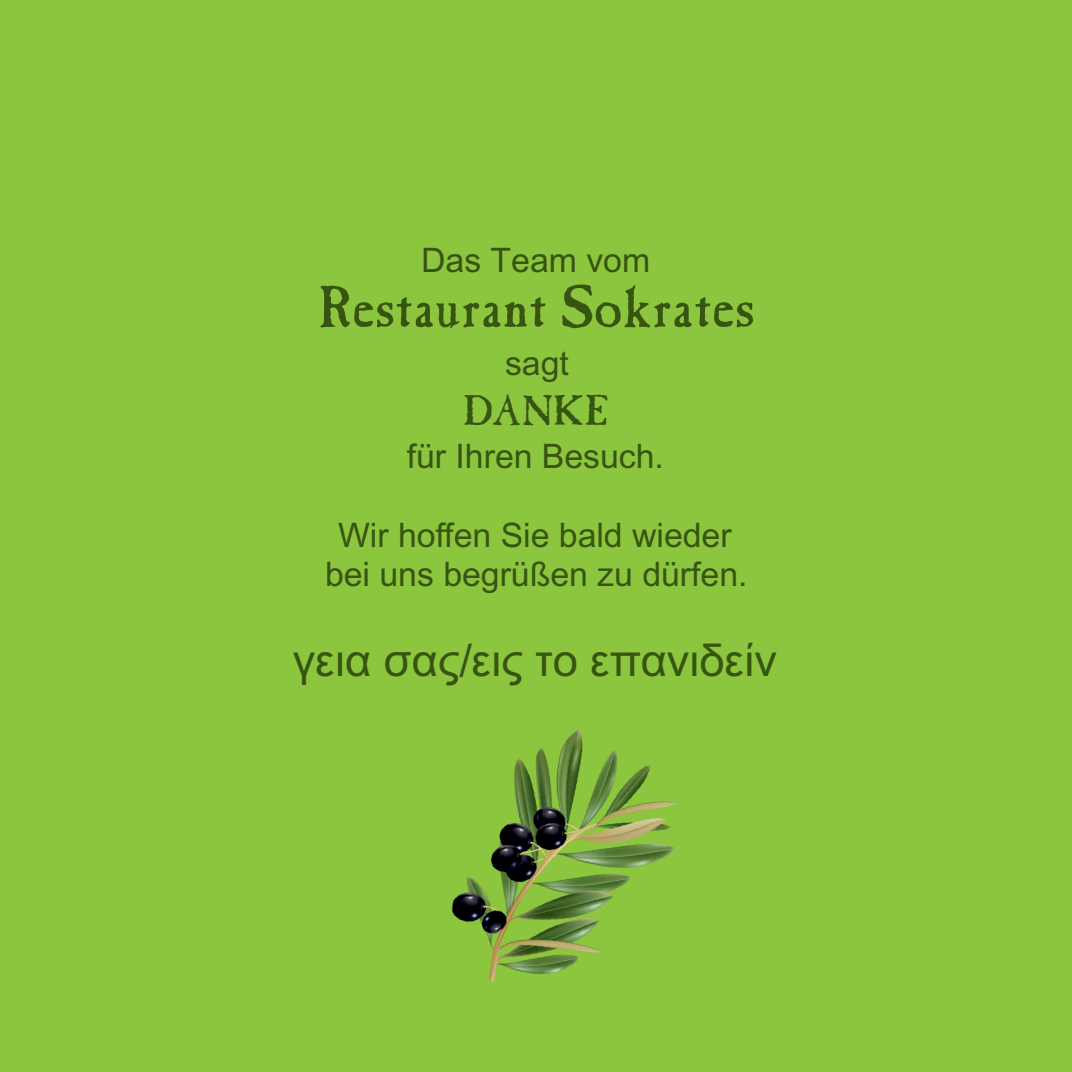
<style>
.page{position:relative;width:1072px;height:1072px;background:#fff}
.page>*{position:absolute;margin:0;border:0;box-sizing:border-box;transform-origin:0 0}
.t1{font:60.38px "Casablanca Antique";color:#385411}
.t2{font:45.15px "Arial Unicode MS";color:#385411}
.t3{font:43.23px "Casablanca Antique";color:#385411}
.t4{font:33.77px/39.4px "Arial Unicode MS";color:#385411;text-align:center}
</style>
<div class="page">
<div style="left:0;top:0;width:1071px;height:1071px;background:#8bc63e"></div>
<img style="left:452px;top:729px;width:224px;height:253px">
<p class="t4" style="left:421px;top:243px;width:230px">Das Team vom</p>
<h1 class="t1" style="left:318px;top:285px;width:438px">Restaurant Sokrates</h1>
<p class="t4" style="left:505px;top:346px;width:65px">sagt</p>
<p class="t3" style="left:463px;top:395px;width:147px">DANKE</p>
<p class="t4" style="left:407px;top:439px;width:259px">für Ihren Besuch.</p>
<p class="t4" style="left:325px;top:518px;width:424px">Wir hoffen Sie bald wieder bei uns begrüßen zu dürfen.</p>
<h2 class="t2" style="left:293px;top:642px;width:485px">γεια σας/εις το επανιδείν</h2>
</div>
